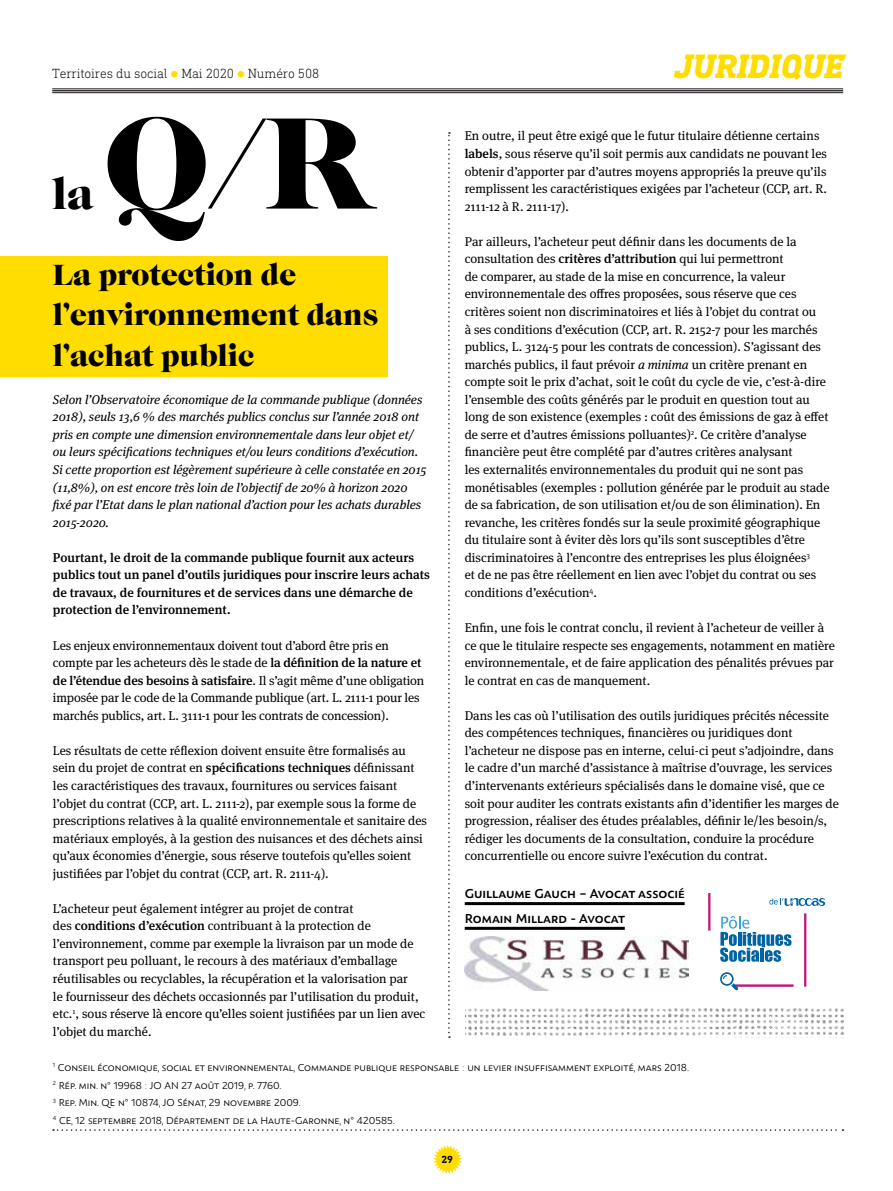
<style>
.page{position:relative;width:893px;height:1191px;background:#fff}
.page>*{position:absolute;margin:0;border:0;box-sizing:border-box;transform-origin:0 0}
.t1{font:135px "Caslon Gra D";color:#000}
.t2{font:43.5px "Caslon Gra D";color:#000}
.t3{font:italic 800 34.5px "DIN Next Slab Pro";letter-spacing:.01em;color:#fd0}
.t4{font:30px/40.5px "Caslon Gra D";color:#000}
.t5{font:600 13.5px/24.8px "Assemblage";color:#000}
.t6{font:300 13.5px "DIN Next Slab Pro";letter-spacing:-.01em;color:#1a1615}
.t7{font:12.75px/17.5px "Meta Serif OT";color:#000}
.t8{font:italic 12.75px/17.5px "Meta Serif OT";color:#000}
.t9{font:500 12.75px/17.5px "Meta Serif OT";color:#000}
.t10{font:10.5px/17.5px "Assemblage";color:#000}
.t11{font:700 10.5px "DIN Next Slab Pro";color:#000}
.s1{font-weight:500}
.s2{font-style:italic}
</style>
<div class="page">
<svg style="left:53px;top:1129px;width:790px;height:1px"></svg>
<svg style="left:433px;top:1145px;width:29px;height:29px"></svg>
<svg style="left:171px;top:70px;width:7px;height:8px"></svg>
<svg style="left:237px;top:70px;width:8px;height:8px"></svg>
<hr style="left:52px;top:88px;width:791px;height:1px;background:#1a1615">
<hr style="left:52px;top:90px;width:791px;height:1px;background:#1a1615">
<hr style="left:52px;top:92px;width:791px;height:1px;background:#1a1615">
<div style="left:0;top:256px;width:388px;height:120px;background:#fd0"></div>
<svg style="left:448px;top:132px;width:2px;height:905px"></svg>
<img style="left:465px;top:936px;width:223px;height:54px">
<hr style="left:734px;top:984px;width:60px;height:2px;background:#be187f">
<hr style="left:804px;top:913px;width:2px;height:73px;background:#be187f">
<hr style="left:708px;top:893px;width:2px;height:37px;background:#be187f">
<svg style="left:769px;top:898px;width:56px;height:8px"></svg>
<svg style="left:720px;top:916px;width:71px;height:46px"></svg>
<svg style="left:720px;top:972px;width:18px;height:18px"></svg>
<hr style="left:465px;top:902px;width:220px;height:3px;background:#000">
<hr style="left:465px;top:926px;width:160px;height:3px;background:#000">
<img style="left:733px;top:1008px;width:111px;height:27px">
<img style="left:466px;top:1008px;width:267px;height:28px">
<p class="t6" style="left:52px;top:66px;width:269px">Territoires du social Mai 2020 Numéro 508</p>
<h1 class="t1" style="left:104px;top:82px;width:270px">Q/R</h1>
<h3 class="t4" style="left:53px;top:256px;width:327px">La protection de l’environnement dans l’achat public</h3>
<h2 class="t2" style="left:52px;top:168px;width:43px">la</h2>
<p class="t8" style="left:53px;top:391px;width:375px">Selon l’Observatoire économique de la commande publique (données 2018), seuls 13,6 % des marchés publics conclus sur l’année 2018 ont pris en compte une dimension environnementale dans leur objet et/ ou leurs spécifications techniques et/ou leurs conditions d’exécution.<br>Si cette proportion est légèrement supérieure à celle constatée en 2015 (11,8%), on est encore très loin de l’objectif de 20% à horizon 2020 fixé par l’Etat dans le plan national d’action pour les achats durables 2015-2020.</p>
<p class="t9" style="left:53px;top:549px;width:378px">Pourtant, le droit de la commande publique fournit aux acteurs publics tout un panel d’outils juridiques pour inscrire leurs achats de travaux, de fournitures et de services dans une démarche de protection de l’environnement.</p>
<p class="t7" style="left:53px;top:636px;width:373px">Les enjeux environnementaux doivent tout d’abord être pris en compte par les acheteurs dès le stade de <span class="s1">la définition de la nature et de l’étendue des besoins à satisfaire</span>. Il s’agit même d’une obligation imposée par le code de la Commande publique (art. L. 2111-1 pour les marchés publics, art. L. 3111-1 pour les contrats de concession).</p>
<p class="t7" style="left:53px;top:742px;width:376px">Les résultats de cette réflexion doivent ensuite être formalisés au sein du projet de contrat en <span class="s1">spécifications techniques</span> définissant les caractéristiques des travaux, fournitures ou services faisant l’objet du contrat (CCP, art. L. 2111-2), par exemple sous la forme de prescriptions relatives à la qualité environnementale et sanitaire des matériaux employés, à la gestion des nuisances et des déchets ainsi qu’aux économies d’énergie, sous réserve toutefois qu’elles soient justifiées par l’objet du contrat (CCP, art. R. 2111-4).</p>
<p class="t7" style="left:53px;top:900px;width:374px">L’acheteur peut également intégrer au projet de contrat<br>des <span class="s1">conditions d’exécution</span> contribuant à la protection de l’environnement, comme par exemple la livraison par un mode de transport peu polluant, le recours à des matériaux d’emballage réutilisables ou recyclables, la récupération et la valorisation par<br>le fournisseur des déchets occasionnés par l’utilisation du produit, etc.<sup>1</sup>, sous réserve là encore qu’elles soient justifiées par un lien avec l’objet du marché.</p>
<h3 class="t3" style="left:675px;top:46px;width:170px">JURIDIQUE</h3>
<h3 class="t3" style="left:664px;top:46px;width:181px">INTERVIEW</h3>
<p class="t7" style="left:465px;top:128px;width:364px">En outre, il peut être exigé que le futur titulaire détienne certains <span class="s1">labels</span>, sous réserve qu’il soit permis aux candidats ne pouvant les obtenir d’apporter par d’autres moyens appropriés la preuve qu’ils remplissent les caractéristiques exigées par l’acheteur (CCP, art. R.<br>2111-12 à R. 2111-17).</p>
<p class="t7" style="left:465px;top:233px;width:366px">Par ailleurs, l’acheteur peut définir dans les documents de la consultation des <span class="s1">critères d’attribution</span> qui lui permettront<br>de comparer, au stade de la mise en concurrence, la valeur environnementale des offres proposées, sous réserve que ces critères soient non discriminatoires et liés à l’objet du contrat ou<br>à ses conditions d’exécution (CCP, art. R. 2152-7 pour les marchés publics, L. 3124-5 pour les contrats de concession). S’agissant des marchés publics, il faut prévoir <span class="s2">a minima</span> un critère prenant en compte soit le prix d’achat, soit le coût du cycle de vie, c’est-à-dire l’ensemble des coûts générés par le produit en question tout au long de son existence (exemples : coût des émissions de gaz à effet de serre et d’autres émissions polluantes)<sup>2</sup>. Ce critère d’analyse financière peut être complété par d’autres critères analysant<br>les externalités environnementales du produit qui ne sont pas monétisables (exemples : pollution générée par le produit au stade de sa fabrication, de son utilisation et/ou de son élimination). En revanche, les critères fondés sur la seule proximité géographique du titulaire sont à éviter dès lors qu’ils sont susceptibles d’être discriminatoires à l’encontre des entreprises les plus éloignées<sup>3<br></sup>et de ne pas être réellement en lien avec l’objet du contrat ou ses conditions d’exécution<sup>4</sup>.</p>
<p class="t7" style="left:465px;top:619px;width:372px">Enfin, une fois le contrat conclu, il revient à l’acheteur de veiller à ce que le titulaire respecte ses engagements, notamment en matière environnementale, et de faire application des pénalités prévues par le contrat en cas de manquement.</p>
<p class="t7" style="left:465px;top:707px;width:376px">Dans les cas où l’utilisation des outils juridiques précités nécessite des compétences techniques, financières ou juridiques dont l’acheteur ne dispose pas en interne, celui-ci peut s’adjoindre, dans le cadre d’un marché d’assistance à maîtrise d’ouvrage, les services d’intervenants extérieurs spécialisés dans le domaine visé, que ce soit pour auditer les contrats existants afin d’identifier les marges de progression, réaliser des études préalables, définir le/les besoin/s, rédiger les documents de la consultation, conduire la procédure concurrentielle ou encore suivre l’exécution du contrat.</p>
<p class="t5" style="left:465px;top:881px;width:221px">Guillaume Gauch – Avocat associé<br>Romain Millard - Avocat</p>
<p class="t10" style="left:53px;top:1058px;width:638px"><sup>1</sup> Conseil économique, social et environnemental, Commande publique responsable : un levier insuffisamment exploité, mars 2018.<br><sup>2</sup> Rép. min. n° 19968 : JO AN 27 août 2019, p. 7760.<br><sup>3</sup> Rep. Min. QE n° 10874, JO Sénat, 29 novembre 2009.<br><sup>4</sup> CE, 12 septembre 2018, Département de la Haute-Garonne, n° 420585.</p>
<p class="t11" style="left:441px;top:1153px;width:13px">29</p>
</div>
